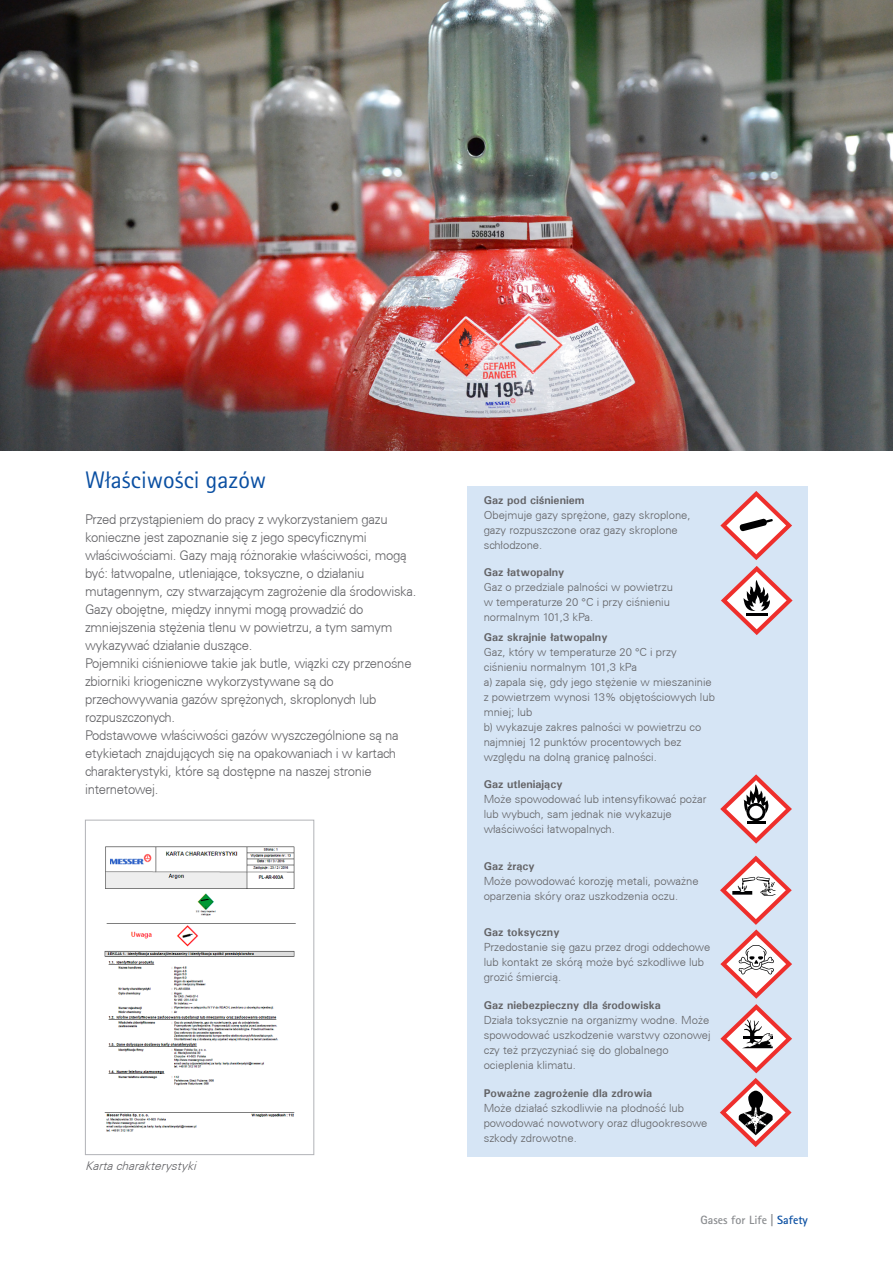
<style>
.page{position:relative;width:893px;height:1263px;background:#fff}
.page>*{position:absolute;margin:0;border:0;box-sizing:border-box;transform-origin:0 0}
.tytul_niebieski_01{font:24px "Rotis Sans Serif W1 G";color:#0a4fa2}
.TEXT_-_OK{font:300 13.5px/18px "Univers CE";letter-spacing:-.02em;color:#636366}
.C1{font:italic 300 12px "Univers CE";color:#636366}
.t1{font:700 12px "Rotis Sans Serif W1 G";color:#8a8c8f}
.T1{font:300 11.25px/15px "Univers CE";color:#636366}
.T1-2{font:700 11.25px "Univers";color:#636366}
.s1{color:#0a4fa2}
</style>
<div class="page">
<img style="left:0;top:0;width:893px;height:450px">
<img style="left:104px;top:846px;width:192px;height:286px">
<div style="left:85px;top:820px;width:229px;height:335px;border:1px solid #b2b3b7"></div>
<div style="left:468px;top:486px;width:340px;height:671px;background:#d6e5f5"></div>
<svg style="left:720px;top:856px;width:72px;height:291px"></svg>
<svg style="left:720px;top:491px;width:72px;height:69px"></svg>
<svg style="left:720px;top:774px;width:72px;height:70px"></svg>
<hr style="left:746px;top:821px;width:19px;height:3px;background:#000001">
<svg style="left:721px;top:566px;width:72px;height:69px"></svg>
<hr style="left:746px;top:613px;width:21px;height:2px;background:#000001">
<p class="tytul_niebieski_01" style="left:85px;top:466px;width:183px">Właściwości gazów</p>
<p class="TEXT_-_OK" style="left:85px;top:511px;width:333px">Przed przystąpieniem do pracy z wykorzystaniem gazu konieczne jest zapoznanie się z jego specyficznymi właściwościami. Gazy mają różnorakie właściwości, mogą być: łatwopalne, utleniające, toksyczne, o działaniu mutagennym, czy stwarzającym zagrożenie dla środowiska.</p>
<p class="TEXT_-_OK" style="left:85px;top:601px;width:309px">Gazy obojętne, między innymi mogą prowadzić do zmniejszenia stężenia tlenu w powietrzu, a tym samym wykazywać działanie duszące.</p>
<p class="TEXT_-_OK" style="left:85px;top:655px;width:328px">Pojemniki ciśnieniowe takie jak butle, wiązki czy przenośne zbiorniki kriogeniczne wykorzystywane są do przechowywania gazów sprężonych, skroplonych lub rozpuszczonych.</p>
<p class="TEXT_-_OK" style="left:85px;top:727px;width:315px">Podstawowe właściwości gazów wyszczególnione są na etykietach znajdujących się na opakowaniach i w kartach charakterystyki, które są dostępne na naszej stronie internetowej.</p>
<p class="C1" style="left:85px;top:1159px;width:116px">Kartacharakterystyki</p>
<p class="T1-2" style="left:484px;top:493px;width:102px">Gaz pod ciśnieniem</p>
<p class="T1" style="left:484px;top:507px;width:208px">Obejmuje gazy sprężone, gazy skroplone, gazy rozpuszczone oraz gazy skroplone schłodzone.</p>
<p class="T1-2" style="left:484px;top:565px;width:82px">Gaz łatwopalny</p>
<p class="T1" style="left:484px;top:580px;width:191px">Gaz o przedziale palności w powietrzu w temperaturze 20 °C i przy ciśnieniu normalnym 101,3 kPa.</p>
<p class="T1-2" style="left:484px;top:630px;width:125px">Gaz skrajnie łatwopalny</p>
<p class="T1" style="left:484px;top:644px;width:195px">Gaz, który w temperaturze 20 °C i przy ciśnieniu normalnym 101,3 kPa</p>
<p class="T1" style="left:484px;top:674px;width:233px">a) zapala się, gdy jego stężenie w mieszaninie z powietrzem wynosi 13% objętościowych lub mniej; lub</p>
<p class="T1" style="left:484px;top:719px;width:219px">b) wykazuje zakres palności w powietrzu co najmniej 12 punktów procentowych bez względu na dolną granicę palności.</p>
<p class="T1-2" style="left:484px;top:777px;width:80px">Gaz utleniający</p>
<p class="T1" style="left:484px;top:792px;width:224px">Może spowodować lub intensyfikować pożar lub wybuch, sam jednak nie wykazuje właściwości łatwopalnych.</p>
<p class="T1-2" style="left:484px;top:859px;width:53px">Gaz żrący</p>
<p class="T1" style="left:484px;top:873px;width:216px">Może powodować korozję metali, poważne oparzenia skóry oraz uszkodzenia oczu.</p>
<p class="T1-2" style="left:484px;top:925px;width:77px">Gaz toksyczny</p>
<p class="T1" style="left:484px;top:940px;width:228px">Przedostanie się gazu przez drogi oddechowe lub kontakt ze skórą może być szkodliwe lub grozić śmiercią.</p>
<p class="T1-2" style="left:484px;top:998px;width:179px">Gaz niebezpieczny dla środowiska</p>
<p class="T1" style="left:484px;top:1012px;width:228px">Działa toksycznie na organizmy wodne. Może spowodować uszkodzenie warstwy ozonowej czy też przyczyniać się do globalnego ocieplenia klimatu.</p>
<p class="T1-2" style="left:484px;top:1085px;width:170px">Poważne zagrożenie dla zdrowia</p>
<p class="T1" style="left:484px;top:1100px;width:225px">Może działać szkodliwie na płodność lub powodować nowotwory oraz długookresowe szkody zdrowotne.</p>
<p class="t1" style="left:701px;top:1212px;width:109px">Gases for Life | <span class="s1">Safety</span></p>
</div>
